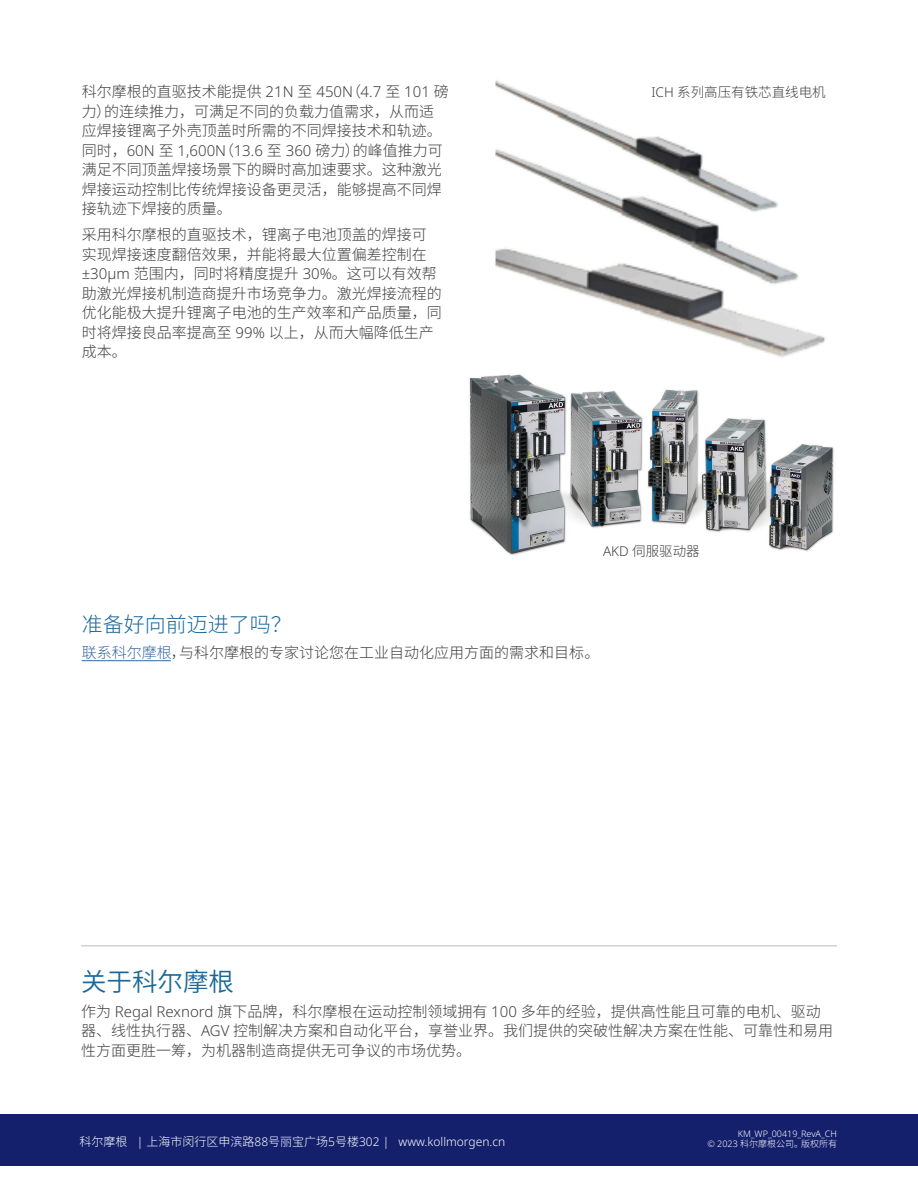
<style>
.page{position:relative;width:918px;height:1188px;background:#fff}
.page>*{position:absolute;margin:0;border:0;box-sizing:border-box;transform-origin:0 0}
.t1{font:25.5px "Source Han Sans SC";color:#1a6899}
.Bold{font:300 21px "Source Han Sans SC";color:#1a6899}
.Body{font:300 15px/19.5px "Source Han Sans SC";color:#3e3e3f}
.Body-2{font:300 13.5px "Source Han Sans SC";color:#3e3e3f}
.t2{font:300 12px "Noto Sans";color:#fff}
.t3{font:300 9px "Noto Sans";color:#fff}
.t4{font:300 9px "Source Han Sans SC";color:#fff}
.s1{font-family:"Noto Sans"}
.s2{color:#3667a4}
.s3{font-family:"Source Han Sans SC"}
</style>
<div class="page">
<div style="left:0;top:1114px;width:918px;height:52px;background:#14206c"></div>
<hr style="left:81px;top:945px;width:756px;height:1px;background:#d1d2d4">
<img style="left:469px;top:374px;width:365px;height:181px">
<hr style="left:82px;top:660px;width:89px;height:1px;background:#3667a4">
<img style="left:495px;top:80px;width:330px;height:277px">
<p class="Body" style="left:82px;top:82px;width:369px">科尔摩根的直驱技术能提供 <span class="s1">21N</span> 至 <span class="s1">450N</span>（<span class="s1">4.7</span> 至 <span class="s1">101</span> 磅力）的连续推力，可满足不同的负载力值需求，从而适应焊接锂离子外壳顶盖时所需的不同焊接技术和轨迹。同时，<span class="s1">60N</span> 至 <span class="s1">1,600N</span>（<span class="s1">13.6</span> 至 <span class="s1">360</span> 磅力）的峰值推力可满足不同顶盖焊接场景下的瞬时高加速要求。这种激光焊接运动控制比传统焊接设备更灵活，能够提高不同焊接轨迹下焊接的质量。</p>
<p class="Body" style="left:82px;top:225px;width:361px">采用科尔摩根的直驱技术，锂离子电池顶盖的焊接可实现焊接速度翻倍效果，并能将最大位置偏差控制在<span class="s1">±30μm</span> 范围内，同时将精度提升 <span class="s1">30%</span>。这可以有效帮助激光焊接机制造商提升市场竞争力。激光焊接流程的优化能极大提升锂离子电池的生产效率和产品质量，同时将焊接良品率提高至 <span class="s1">99%</span> 以上，从而大幅降低生产成本。</p>
<p class="Body-2" style="left:651px;top:84px;width:176px"><span class="s1">ICH</span> 系列高压有铁芯直线电机</p>
<p class="Body-2" style="left:603px;top:543px;width:98px"><span class="s1">AKD</span> 伺服驱动器</p>
<p class="Bold" style="left:82px;top:613px;width:211px">准备好向前迈进了吗？</p>
<p class="Body" style="left:82px;top:644px;width:519px"><span class="s2">联系科尔摩根</span>，与科尔摩根的专家讨论您在工业自动化应用方面的需求和目标。</p>
<h1 class="t1" style="left:81px;top:967px;width:154px">关于科尔摩根</h1>
<p class="Body" style="left:81px;top:1002px;width:754px">作为 <span class="s1">Regal Rexnord</span> 旗下品牌，科尔摩根在运动控制领域拥有 <span class="s1">100</span> 多年的经验，提供高性能且可靠的电机、驱动器、线性执行器、<span class="s1">AGV</span> 控制解决方案和自动化平台，享誉业界。我们提供的突破性解决方案在性能、可靠性和易用性方面更胜一筹，为机器制造商提供无可争议的市场优势。</p>
<p class="t2" style="left:80px;top:1133px;width:427px"><span class="s3">科尔摩根</span> | <span class="s3">上海市闵行区申滨路</span>88<span class="s3">号丽宝广场</span>5<span class="s3">号楼</span>302 | www.kollmorgen.cn</p>
<p class="t3" style="left:738px;top:1127px;width:101px">KM_WP_00419_RevA_CH</p>
<p class="t4" style="left:707px;top:1139px;width:131px"><span class="s1">© 2023</span> 科尔摩根公司。版权所有</p>
</div>
